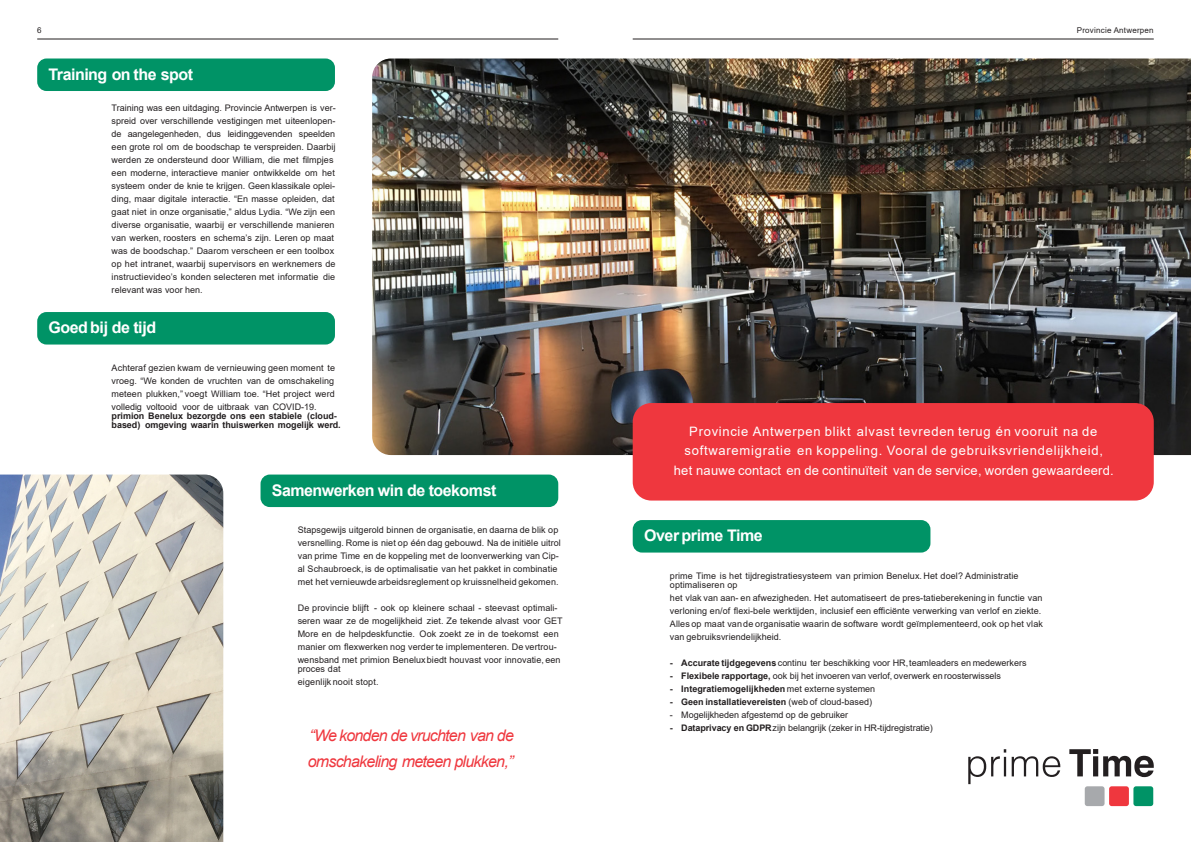
<style>
.page{position:relative;width:1191px;height:842px;background:#fff}
.page>*{position:absolute;margin:0;border:0;box-sizing:border-box;transform-origin:0 0}
.t1{font:700 16px "Arial";letter-spacing:-.03em;color:#fff}
.t2{font:italic 16px/26px "Arial";letter-spacing:-.045em;color:#ef373e}
.t3{font:13px/19.5px "Arial";letter-spacing:.055em;color:#fff;text-align:center}
.t4{font:9px/13px "Arial";letter-spacing:.005em;color:#231f20}
.t5{font:700 9px/9px "Arial";letter-spacing:-.005em;color:#231f20}
.t6{font:8px "Arial";letter-spacing:.025em;color:#231f20}
.s1{font-weight:700}
.s2{font-weight:400}
</style>
<div class="page">
<div style="left:37px;top:58px;width:298px;height:33px;background:#009366;border-radius:9px"></div>
<div style="left:37px;top:312px;width:298px;height:32px;background:#009366;border-radius:9px"></div>
<div style="left:260px;top:474px;width:298px;height:33px;background:#009366;border-radius:9px"></div>
<div style="left:632px;top:520px;width:298px;height:32px;background:#009366;border-radius:9px"></div>
<img style="left:372px;top:58px;width:819px;height:397px">
<svg style="left:968px;top:749px;width:92px;height:35px"></svg>
<svg style="left:1069px;top:749px;width:84px;height:28px"></svg>
<div style="left:1084px;top:786px;width:20px;height:20px;background:#a7a9ac;border-radius:3px"></div>
<div style="left:1109px;top:786px;width:19px;height:20px;background:#ef373e;border-radius:3px"></div>
<div style="left:1133px;top:786px;width:20px;height:20px;background:#009366;border-radius:3px"></div>
<hr style="left:37px;top:39px;width:521px;height:1px;background:#231f20">
<hr style="left:632px;top:39px;width:521px;height:1px;background:#231f20">
<div style="left:632px;top:403px;width:521px;height:97px;background:#ef373e;border-radius:19px"></div>
<img style="left:0;top:474px;width:223px;height:368px">
<p class="t6" style="left:37px;top:27px;width:6px">6</p>
<p class="t6" style="left:1076px;top:27px;width:78px">Provincie Antwerpen</p>
<h1 class="t1" style="left:49px;top:68px;width:146px">Training on the spot</h1>
<p class="t4" style="left:112px;top:102px;width:226px">Training was een uitdaging. Provincie Antwerpen is ver&shy;spreid over verschillende vestigingen met uiteenlopen&shy;de aangelegenheden, dus leidinggevenden speelden een grote rol om de boodschap te verspreiden. Daarbĳ werden ze ondersteund door William, die met filmpjes een moderne, interactieve manier ontwikkelde om het systeem onder de knie te krĳgen. Geenklassikale oplei&shy;ding, maar digitale interactie. “En masse opleiden, dat gaat niet in onze organisatie,” aldus Lydia. “We zĳn een diverse organisatie, waarbĳ er verschillende manieren van werken, roosters en schema’s zĳn. Leren op maat was de boodschap.” Daarom verscheen er een toolbox op het intranet, waarbĳ supervisors en werknemers de instructievideo’s konden selecteren met informatie die relevant was voor hen.</p>
<h1 class="t1" style="left:49px;top:322px;width:109px">Goed bĳ de tĳd</h1>
<p class="t4" style="left:112px;top:362px;width:225px;text-align:justify">Achteraf gezien kwam de vernieuwing geen moment te vroeg. “We konden de vruchten van de omschakeling meteen plukken,” voegt William toe. “Het project werd volledig voltooid voor de uitbraak van COVID-19.</p>
<p class="t5" style="left:112px;top:412px;width:231px">primion Benelux bezorgde ons een stabiele (cloud&shy;based) omgeving waarin thuiswerken mogelĳk werd.</p>
<h1 class="t1" style="left:272px;top:484px;width:226px">Samenwerken win de toekomst</h1>
<p class="t4" style="left:298px;top:524px;width:265px">Stapsgewĳs uitgerold binnen de organisatie, en daarna de blik op versnelling. Rome is niet op één dag gebouwd. Na de initiële uitrol van prime Time en de koppeling met de loonverwerking van Cip&shy;al Schaubroeck, is de optimalisatie van het pakket in combinatie met het vernieuwdearbeidsreglement op kruissnelheid gekomen.</p>
<p class="t4" style="left:298px;top:602px;width:266px">De provincie blĳft - ook op kleinere schaal - steevast optimali&shy;seren waar ze de mogelĳkheid ziet. Ze tekende alvast voor GET More en de helpdeskfunctie. Ook zoekt ze in de toekomst een manier om flexwerken nog verder te implementeren. De vertrou&shy;wensband met primion Beneluxbiedt houvast voor innovatie, een</p>
<p class="t4" style="left:298px;top:663px;width:82px">proces dat<br>eigenlĳk nooit stopt.</p>
<h1 class="t2" style="left:308px;top:724px;width:208px">“We konden de vruchten van de omschakeling meteen plukken,”</h1>
<h2 class="t3" style="left:674px;top:422px;width:441px">Provincie Antwerpen blikt alvast tevreden terug én vooruit na de softwaremigratie en koppeling. Vooral de gebruiksvriendelijkheid, het nauwe contact en de continuïteit van de service, worden gewaardeerd.</h2>
<h1 class="t1" style="left:644px;top:530px;width:120px">Over prime Time</h1>
<p class="t4" style="left:670px;top:572px;width:350px;line-height:9px">prime Time is het tĳdregistratiesysteem van primion Benelux. Het doel? Administratie optimaliseren op</p>
<p class="t4" style="left:670px;top:592px;width:374px">het vlak van aan- en afwezigheden. Het automatiseert de pres-tatieberekening in functie van verloning en/of flexi-bele werktĳden, inclusief een efficiënte verwerking van verlof en ziekte.<br>Alles op maat vande organisatie waarin de software wordt geïmplementeerd, ook op het vlak van gebruiksvriendelĳkheid.</p>
<p class="t4" style="left:670px;top:657px;width:358px"><span class="s1">- Accurate tĳdgegevens</span> continu ter beschikking voor HR,teamleaders en medewerkers</p>
<p class="t4" style="left:670px;top:670px;width:332px"><span class="s1">- Flexibele rapportage,</span> ook bĳ het invoeren van verlof, overwerk en roosterwissels</p>
<p class="t5" style="left:670px;top:685px;width:207px">- Integratiemogelĳkheden <span class="s2">met externe systemen</span></p>
<p class="t5" style="left:670px;top:698px;width:204px">- Geen installatievereisten <span class="s2">(web of cloud-based)</span></p>
<p class="t4" style="left:670px;top:709px;width:180px">- Mogelĳkheden afgestemd op de gebruiker</p>
<p class="t4" style="left:670px;top:722px;width:264px"><span class="s1">- Dataprivacy en GDPR</span>zĳn belangrĳk (zeker in HR-tĳdregistratie)</p>
</div>
